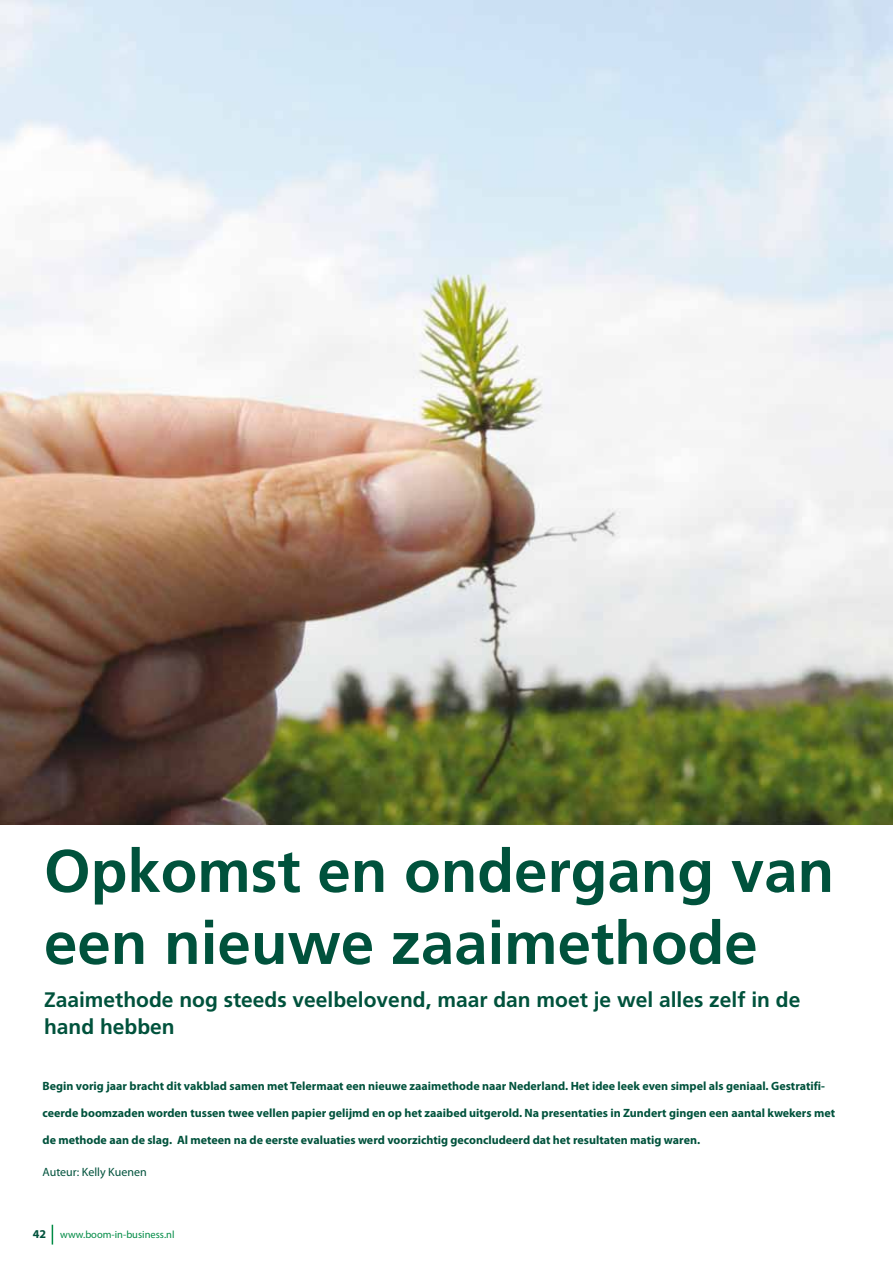
<style>
.page{position:relative;width:893px;height:1263px;background:#fff}
.page>*{position:absolute;margin:0;border:0;box-sizing:border-box;transform-origin:0 0}
.t1{font:700 60px/72px "Frutiger";color:#00523c}
.t2{font:700 21px/27px "Frutiger";color:#00523c}
.t3{font:700 12px "Myriad Pro";color:#00523c}
.t4{font:12px "Myriad Pro";color:#00523c}
.t5{font:10.5px "Myriad Pro";color:#008b45}
.s1{font-weight:700;font-size:12px;color:#00523c}
</style>
<div class="page">
<svg style="left:52px;top:1225px;width:1px;height:19px"></svg>
<img style="left:0;top:0;width:893px;height:825px">
<h1 class="t1" style="left:44px;top:834px;width:792px">Opkomst en ondergang van een nieuwe zaaimethode</h1>
<h2 class="t2" style="left:44px;top:986px;width:758px">Zaaimethode nog steeds veelbelovend, maar dan moet je wel alles zelf in de hand hebben</h2>
<p class="t3" style="left:43px;top:1078px;width:784px">Begin vorig jaar bracht dit vakblad samen met Telermaat een nieuwe zaaimethode naar Nederland. Het idee leek even simpel als geniaal. Gestratifi-</p>
<p class="t3" style="left:43px;top:1105px;width:794px">ceerde boomzaden worden tussen twee vellen papier gelijmd en op het zaaibed uitgerold. Na presentaties in Zundert gingen een aantal kwekers met</p>
<p class="t3" style="left:43px;top:1132px;width:659px">de methode aan de slag. Al meteen na de eerste evaluaties werd voorzichtig geconcludeerd dat het resultaten matig waren.</p>
<p class="t4" style="left:43px;top:1164px;width:106px">Auteur: Kelly Kuenen</p>
<p class="t5" style="left:33px;top:1228px;width:143px"><span class="s1">42</span> www.boom-in-business.nl</p>
</div>
